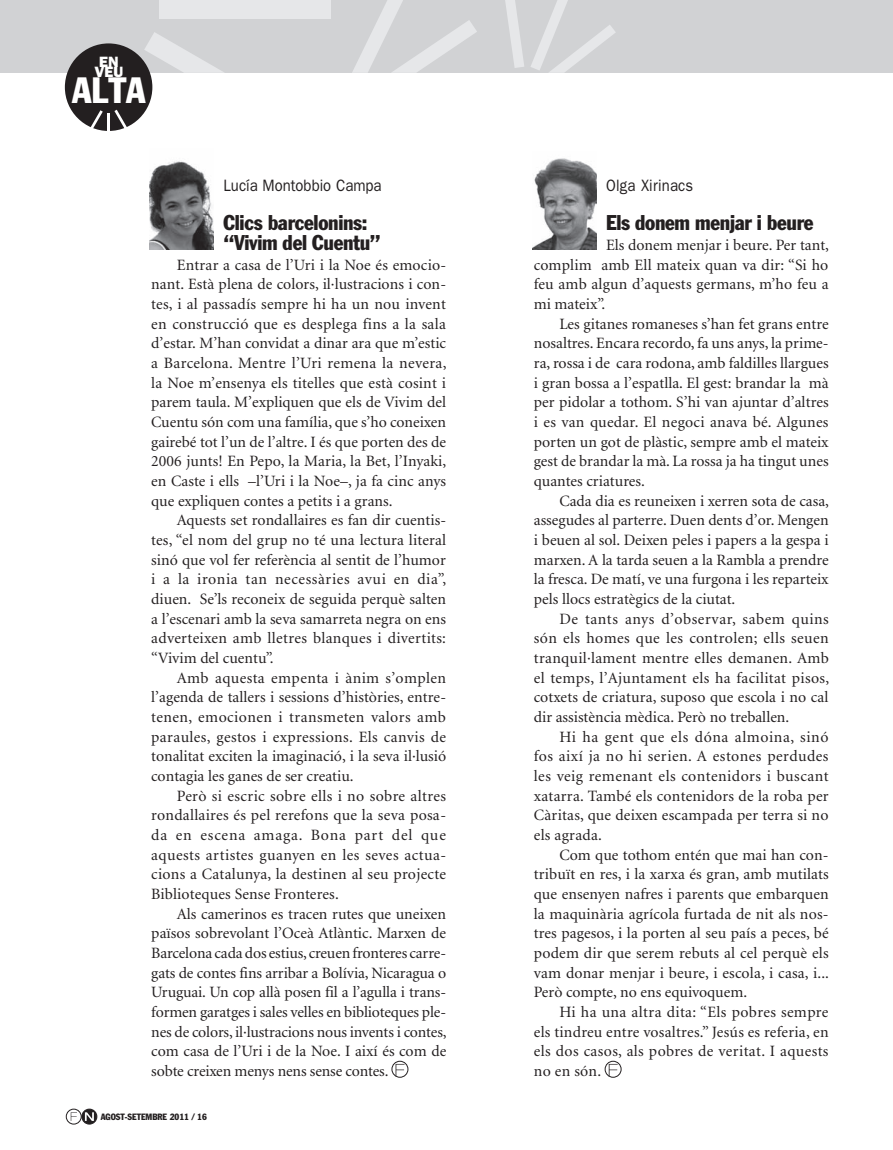
<style>
.page{position:relative;width:893px;height:1150px;background:#fff}
.page>*{position:absolute;margin:0;border:0;box-sizing:border-box;transform-origin:0 0}
.t1{font:condensed 36px "Franklin Gothic";color:#fff}
.t2{font:condensed 21px/19.6px "Franklin Gothic";letter-spacing:-.015em;color:#231f20}
.t3{font:16.5px "Franklin Gothic";color:#231f20;scale:.9 1}
.t4{font:15.75px "Minion";letter-spacing:.005em;color:#231f20}
.t5{font:15.75px "Minion";letter-spacing:.025em;color:#231f20}
.t6{font:15.75px "Minion";letter-spacing:.03em;color:#231f20}
.t7{font:15.75px "Minion";letter-spacing:.04em;color:#231f20}
.t8{font:15.75px "Minion";letter-spacing:.035em;color:#231f20}
.t9{font:15.75px "Minion";letter-spacing:.05em;color:#231f20}
.t10{font:800 15px "Franklin Gothic";color:#fff}
.t11{font:condensed 9px "Franklin Gothic";letter-spacing:.035em;color:#231f20}
</style>
<div class="page">
<svg style="left:82px;top:1108px;width:15px;height:15px"></svg>
<div style="left:81px;top:1108px;width:16px;height:16px;border:1px solid #231f20;border-radius:50%"></div>
<svg style="left:71px;top:1112px;width:6px;height:8px"></svg>
<svg style="left:85px;top:1111px;width:9px;height:9px"></svg>
<div style="left:66px;top:1108px;width:16px;height:16px;border:1px solid #231f20;border-radius:50%"></div>
<div style="left:72px;top:0;width:820px;height:73px;background:#d1d2d4"></div>
<svg style="left:131px;top:32px;width:93px;height:41px"></svg>
<div style="left:160px;top:0;width:171px;height:18px;background:#e6e7e9"></div>
<svg style="left:352px;top:0;width:125px;height:73px"></svg>
<svg style="left:531px;top:0;width:85px;height:73px"></svg>
<svg style="left:505px;top:0;width:19px;height:68px"></svg>
<div style="left:0;top:0;width:79px;height:73px;background:#d1d2d4"></div>
<svg style="left:608px;top:1063px;width:9px;height:12px"></svg>
<div style="left:604px;top:1060px;width:17px;height:17px;border:1px solid #231f20;border-radius:50%"></div>
<img style="left:532px;top:158px;width:64px;height:92px">
<div style="left:65px;top:43px;width:87px;height:88px;background:#231f20;border-radius:50%"></div>
<hr style="left:107px;top:113px;width:3px;height:24px;background:#fff">
<svg style="left:88px;top:110px;width:15px;height:21px"></svg>
<svg style="left:114px;top:110px;width:15px;height:21px"></svg>
<svg style="left:395px;top:1063px;width:9px;height:12px"></svg>
<div style="left:391px;top:1060px;width:17px;height:17px;border:1px solid #231f20;border-radius:50%"></div>
<img style="left:150px;top:161px;width:63px;height:89px">
<p class="t10" style="left:99px;top:53px;width:21px">EN</p>
<p class="t10" style="left:95px;top:63px;width:30px">VEU</p>
<p class="t1" style="left:72px;top:68px;width:57px">ALTA</p>
<p class="t3" style="left:223px;top:176px;width:177px">Lucía Montobbio Campa</p>
<p class="t2" style="left:223px;top:212px;width:159px">Clics barcelonins: “Vivim del Cuentu”</p>
<p class="t4" style="left:177px;top:256px;width:271px">Entrar a casa de l’Uri i la Noe és emocio-</p>
<p class="t4" style="left:151px;top:276px;width:296px">nant. Està plena de colors, il·lustracions i con-</p>
<p class="t4" style="left:151px;top:296px;width:296px">tes, i al passadís sempre hi ha un nou invent</p>
<p class="t4" style="left:151px;top:315px;width:296px">en construcció que es desplega fins a la sala</p>
<p class="t4" style="left:151px;top:335px;width:296px">d’estar. M’han convidat a dinar ara que m’estic</p>
<p class="t4" style="left:151px;top:355px;width:297px">a Barcelona. Mentre l’Uri remena la nevera,</p>
<p class="t4" style="left:151px;top:374px;width:296px">la Noe m’ensenya els titelles que està cosint i</p>
<p class="t4" style="left:151px;top:394px;width:296px">parem taula. M’expliquen que els de Vivim del</p>
<p class="t4" style="left:151px;top:414px;width:296px">Cuentu són com una família, que s’ho coneixen</p>
<p class="t4" style="left:151px;top:433px;width:296px">gairebé tot l’un de l’altre. I és que porten des de</p>
<p class="t4" style="left:151px;top:453px;width:296px">2006 junts! En Pepo, la Maria, la Bet, l’Inyaki,</p>
<p class="t4" style="left:151px;top:473px;width:296px">en Caste i ells –l’Uri i la Noe–, ja fa cinc anys</p>
<p class="t4" style="left:151px;top:492px;width:243px">que expliquen contes a petits i a grans.</p>
<p class="t4" style="left:177px;top:512px;width:271px">Aquests set rondallaires es fan dir cuentis-</p>
<p class="t4" style="left:151px;top:532px;width:296px">tes, “el nom del grup no té una lectura literal</p>
<p class="t4" style="left:151px;top:551px;width:296px">sinó que vol fer referència al sentit de l’humor</p>
<p class="t7" style="left:151px;top:571px;width:296px">i a la ironia tan necessàries avui en dia”,</p>
<p class="t4" style="left:151px;top:591px;width:296px">diuen. Se’ls reconeix de seguida perquè salten</p>
<p class="t4" style="left:151px;top:610px;width:296px">a l’escenari amb la seva samarreta negra on ens</p>
<p class="t4" style="left:151px;top:630px;width:296px">adverteixen amb lletres blanques i divertits:</p>
<p class="t4" style="left:151px;top:650px;width:124px">“Vivim del cuentu”.</p>
<p class="t5" style="left:177px;top:669px;width:271px">Amb aquesta empenta i ànim s’omplen</p>
<p class="t4" style="left:151px;top:689px;width:296px">l’agenda de tallers i sessions d’històries, entre-</p>
<p class="t5" style="left:151px;top:709px;width:296px">tenen, emocionen i transmeten valors amb</p>
<p class="t5" style="left:151px;top:728px;width:296px">paraules, gestos i expressions. Els canvis de</p>
<p class="t4" style="left:151px;top:748px;width:296px">tonalitat exciten la imaginació, i la seva il·lusió</p>
<p class="t4" style="left:151px;top:768px;width:204px">contagia les ganes de ser creatiu.</p>
<p class="t5" style="left:177px;top:787px;width:271px">Però si escric sobre ells i no sobre altres</p>
<p class="t4" style="left:151px;top:807px;width:296px">rondallaires és pel rerefons que la seva posa-</p>
<p class="t9" style="left:151px;top:827px;width:296px">da en escena amaga. Bona part del que</p>
<p class="t6" style="left:151px;top:846px;width:296px">aquests artistes guanyen en les seves actua-</p>
<p class="t4" style="left:151px;top:866px;width:296px">cions a Catalunya, la destinen al seu projecte</p>
<p class="t4" style="left:151px;top:885px;width:189px">Biblioteques Sense Fronteres.</p>
<p class="t4" style="left:177px;top:905px;width:270px">Als camerinos es tracen rutes que uneixen</p>
<p class="t4" style="left:151px;top:925px;width:296px">països sobrevolant l’Oceà Atlàntic. Marxen de</p>
<p class="t4" style="left:151px;top:944px;width:296px">Barcelona cada dos estius, creuen fronteres carre-</p>
<p class="t4" style="left:151px;top:964px;width:296px">gats de contes fins arribar a Bolívia, Nicaragua o</p>
<p class="t4" style="left:151px;top:984px;width:296px">Uruguai. Un cop allà posen fil a l’agulla i trans-</p>
<p class="t4" style="left:151px;top:1003px;width:296px">formen garatges i sales velles en biblioteques ple-</p>
<p class="t4" style="left:151px;top:1023px;width:297px">nes de colors, il·lustracions nous invents i contes,</p>
<p class="t4" style="left:151px;top:1043px;width:296px">com casa de l’Uri i de la Noe. I així és com de</p>
<p class="t4" style="left:151px;top:1062px;width:239px">sobte creixen menys nens sense contes.</p>
<p class="t11" style="left:101px;top:1111px;width:108px">agost-setembre 2011 / 16</p>
<p class="t3" style="left:606px;top:176px;width:98px">Olga Xirinacs</p>
<p class="t2" style="left:606px;top:212px;width:209px">Els donem menjar i beure</p>
<p class="t4" style="left:606px;top:237px;width:224px">Els donem menjar i beure. Per tant,</p>
<p class="t4" style="left:533px;top:256px;width:296px">complim amb Ell mateix quan va dir: “Si ho</p>
<p class="t4" style="left:533px;top:276px;width:296px">feu amb algun d’aquests germans, m’ho feu a</p>
<p class="t4" style="left:533px;top:296px;width:73px">mi mateix”.</p>
<p class="t4" style="left:559px;top:315px;width:271px">Les gitanes romaneses s’han fet grans entre</p>
<p class="t4" style="left:533px;top:335px;width:296px">nosaltres. Encara recordo, fa uns anys, la prime-</p>
<p class="t4" style="left:533px;top:355px;width:296px">ra, rossa i de cara rodona, amb faldilles llargues</p>
<p class="t4" style="left:533px;top:374px;width:296px">i gran bossa a l’espatlla. El gest: brandar la mà</p>
<p class="t4" style="left:533px;top:394px;width:296px">per pidolar a tothom. S’hi van ajuntar d’altres</p>
<p class="t4" style="left:533px;top:414px;width:296px">i es van quedar. El negoci anava bé. Algunes</p>
<p class="t4" style="left:533px;top:433px;width:296px">porten un got de plàstic, sempre amb el mateix</p>
<p class="t4" style="left:533px;top:453px;width:296px">gest de brandar la mà. La rossa ja ha tingut unes</p>
<p class="t4" style="left:533px;top:473px;width:113px">quantes criatures.</p>
<p class="t4" style="left:559px;top:492px;width:271px">Cada dia es reuneixen i xerren sota de casa,</p>
<p class="t4" style="left:533px;top:512px;width:296px">assegudes al parterre. Duen dents d’or. Mengen</p>
<p class="t4" style="left:533px;top:532px;width:296px">i beuen al sol. Deixen peles i papers a la gespa i</p>
<p class="t4" style="left:533px;top:551px;width:296px">marxen. A la tarda seuen a la Rambla a prendre</p>
<p class="t4" style="left:533px;top:571px;width:296px">la fresca. De matí, ve una furgona i les reparteix</p>
<p class="t4" style="left:533px;top:591px;width:203px">pels llocs estratègics de la ciutat.</p>
<p class="t6" style="left:559px;top:610px;width:271px">De tants anys d’observar, sabem quins</p>
<p class="t5" style="left:533px;top:630px;width:296px">són els homes que les controlen; ells seuen</p>
<p class="t4" style="left:533px;top:650px;width:296px">tranquil·lament mentre elles demanen. Amb</p>
<p class="t4" style="left:533px;top:669px;width:297px">el temps, l’Ajuntament els ha facilitat pisos,</p>
<p class="t4" style="left:533px;top:689px;width:296px">cotxets de criatura, suposo que escola i no cal</p>
<p class="t4" style="left:533px;top:709px;width:257px">dir assistència mèdica. Però no treballen.</p>
<p class="t8" style="left:559px;top:728px;width:271px">Hi ha gent que els dóna almoina, sinó</p>
<p class="t6" style="left:533px;top:748px;width:296px">fos així ja no hi serien. A estones perdudes</p>
<p class="t6" style="left:533px;top:768px;width:296px">les veig remenant els contenidors i buscant</p>
<p class="t4" style="left:533px;top:787px;width:296px">xatarra. També els contenidors de la roba per</p>
<p class="t4" style="left:533px;top:807px;width:296px">Càritas, que deixen escampada per terra si no</p>
<p class="t4" style="left:533px;top:827px;width:70px">els agrada.</p>
<p class="t4" style="left:559px;top:846px;width:271px">Com que tothom entén que mai han con-</p>
<p class="t4" style="left:533px;top:866px;width:296px">tribuït en res, i la xarxa és gran, amb mutilats</p>
<p class="t4" style="left:533px;top:885px;width:296px">que ensenyen nafres i parents que embarquen</p>
<p class="t4" style="left:533px;top:905px;width:296px">la maquinària agrícola furtada de nit als nos-</p>
<p class="t4" style="left:533px;top:925px;width:296px">tres pagesos, i la porten al seu país a peces, bé</p>
<p class="t4" style="left:533px;top:944px;width:296px">podem dir que serem rebuts al cel perquè els</p>
<p class="t4" style="left:533px;top:964px;width:297px">vam donar menjar i beure, i escola, i casa, i...</p>
<p class="t4" style="left:533px;top:984px;width:215px">Però compte, no ens equivoquem.</p>
<p class="t5" style="left:559px;top:1003px;width:271px">Hi ha una altra dita: “Els pobres sempre</p>
<p class="t4" style="left:533px;top:1023px;width:296px">els tindreu entre vosaltres.” Jesús es referia, en</p>
<p class="t5" style="left:533px;top:1043px;width:296px">els dos casos, als pobres de veritat. I aquests</p>
<p class="t4" style="left:533px;top:1062px;width:69px">no en són.</p>
</div>
